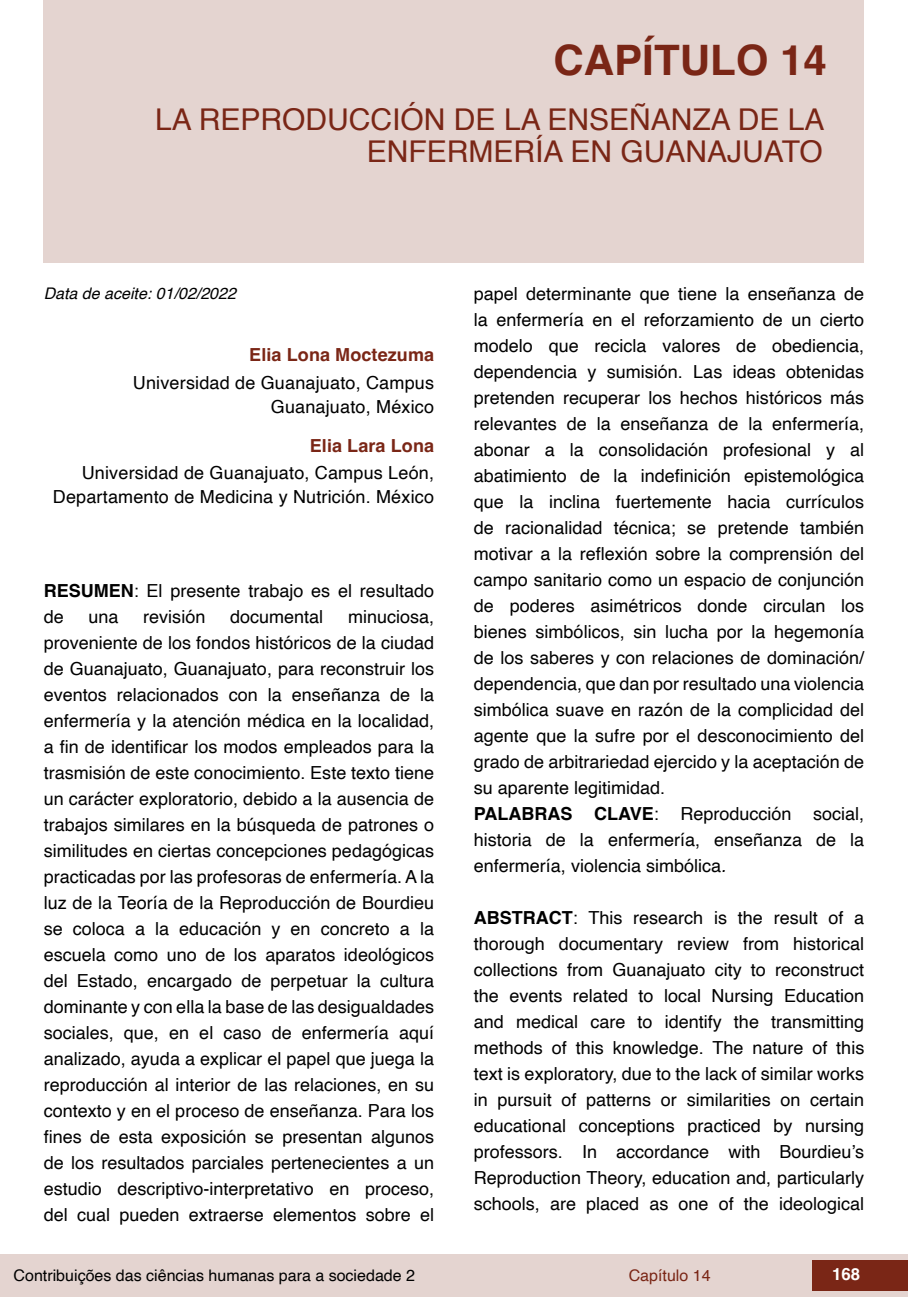
<style>
.page{position:relative;width:908px;height:1304px;background:#fff}
.page>*{position:absolute;margin:0;border:0;box-sizing:border-box;transform-origin:0 0}
.t1{font:700 42px "Helvetica";color:#7a2616}
.t2{font:30px/32px "Helvetica";color:#7a2616;text-align:right}
.t3{font:18px/26px "Helvetica";color:#000;text-align:right}
.t4{font:700 18px "Helvetica";letter-spacing:.005em;color:#7a2616}
.t5{font:700 16.8px "Helvetica";color:#fff}
.t6{font:16px "Helvetica";color:#000}
.t7{font:italic 16px "Helvetica";color:#000}
.t8{font:16px "Helvetica";color:#7a2616}
.s1{font-weight:700}
.s2{font-style:italic}
</style>
<div class="page">
<div style="left:0;top:1254px;width:906px;height:43px;background:#e4d4d0"></div>
<div style="left:812px;top:1261px;width:95px;height:30px;background:#7a2616"></div>
<div style="left:44px;top:0;width:819px;height:263px;background:#e4d4d0"></div>
<h1 class="t1" style="left:553px;top:35px;width:275px">CAPÍTULO 14</h1>
<h2 class="t2" style="left:155px;top:104px;width:670px">LA REPRODUCCIÓN DE LA ENSEÑANZA DE LA<br>ENFERMERÍA EN GUANAJUATO</h2>
<p class="t7" style="left:44px;top:280px;width:194px">Data de aceite: 01/02/2022</p>
<p class="t4" style="left:249px;top:344px;width:186px">Elia Lona Moctezuma</p>
<p class="t3" style="left:133px;top:371px;width:302px;line-height:24px">Universidad de Guanajuato, Campus<br>Guanajuato, México</p>
<p class="t4" style="left:309px;top:435px;width:126px">Elia Lara Lona</p>
<p class="t3" style="left:53px;top:462px;width:382px;line-height:24px">Universidad de Guanajuato, Campus León,<br>Departamento de Medicina y Nutrición. México</p>
<p class="t3" style="left:44px;top:579px;width:392px;text-align:left"><span class="s1">RESUMEN</span>: El presente trabajo es el resultado de</p>
<p class="t3" style="left:88px;top:605px;width:32px">una</p>
<p class="t3" style="left:143px;top:605px;width:64px">revisión</p>
<p class="t3" style="left:230px;top:605px;width:95px">documental</p>
<p class="t3" style="left:44px;top:605px;width:392px;text-align:justify;text-indent:304px">minuciosa, proveniente de los fondos históricos de la ciudad de Guanajuato, Guanajuato, para reconstruir los eventos relacionados con la enseñanza de la enfermería y la atención médica en la localidad, a fin de identificar los modos empleados para la trasmisión de este conocimiento. Este texto tiene un carácter exploratorio, debido a la ausencia de trabajos similares en la búsqueda de patrones o similitudes en ciertas concepciones pedagógicas practicadas por las profesoras de enfermería. A la luz de la Teoría de la Reproducción de Bourdieu se coloca a la educación y en concreto a la escuela como uno de los aparatos ideológicos del Estado, encargado de perpetuar la cultura dominante y con ella la base de las desigualdades sociales, que, en el caso de enfermería aquí analizado, ayuda a explicar el papel que juega la reproducción al interior de las relaciones, en su contexto y en el proceso de enseñanza. Para los fines de esta exposición se presentan algunos de los resultados parciales pertenecientes a un estudio descriptivo-interpretativo en proceso, del cual pueden extraerse elementos sobre el</p>
<p class="t3" style="left:473px;top:281px;width:392px;text-align:left">papel determinante que tiene la enseñanza de la enfermería en el reforzamiento de un cierto modelo que recicla valores de obediencia, dependencia y sumisión. Las ideas obtenidas pretenden recuperar los hechos históricos más relevantes de la enseñanza de la enfermería, abonar a la consolidación profesional y al abatimiento de la indefinición epistemológica que la inclina fuertemente hacia currículos de racionalidad técnica; se pretende también motivar a la reflexión sobre la comprensión del campo sanitario como un espacio de conjunción de poderes asimétricos donde circulan los bienes simbólicos, sin lucha por la hegemonía de los saberes y con relaciones de dominación/ dependencia, que dan por resultado una violencia simbólica suave en razón de la complicidad del agente que la sufre por el desconocimiento del grado de arbitrariedad ejercido y la aceptación de su aparente legitimidad.<br><span class="s1">PALABRAS CLAVE</span>: Reproducción social, historia de la enfermería, enseñanza de la enfermería, violencia simbólica<span class="s2">.</span></p>
<p class="t3" style="left:473px;top:905px;width:392px;text-align:justify"><span class="s1">ABSTRACT</span>: This research is the result of a thorough documentary review from historical collections from Guanajuato city to reconstruct the events related to local Nursing Education and medical care to identify the transmitting methods of this knowledge. The nature of this text is exploratory, due to the lack of similar works in pursuit of patterns or similarities on certain educational conceptions practiced by nursing professors. In accordance with Bourdieu’s Reproduction Theory, education and, particularly schools, are placed as one of the ideological</p>
<p class="t6" style="left:14px;top:1263px;width:403px">Contribuições das ciências humanas para a sociedade 2</p>
<p class="t8" style="left:628px;top:1263px;width:83px">Capítulo 14</p>
<p class="t5" style="left:831px;top:1264px;width:30px">168</p>
</div>
